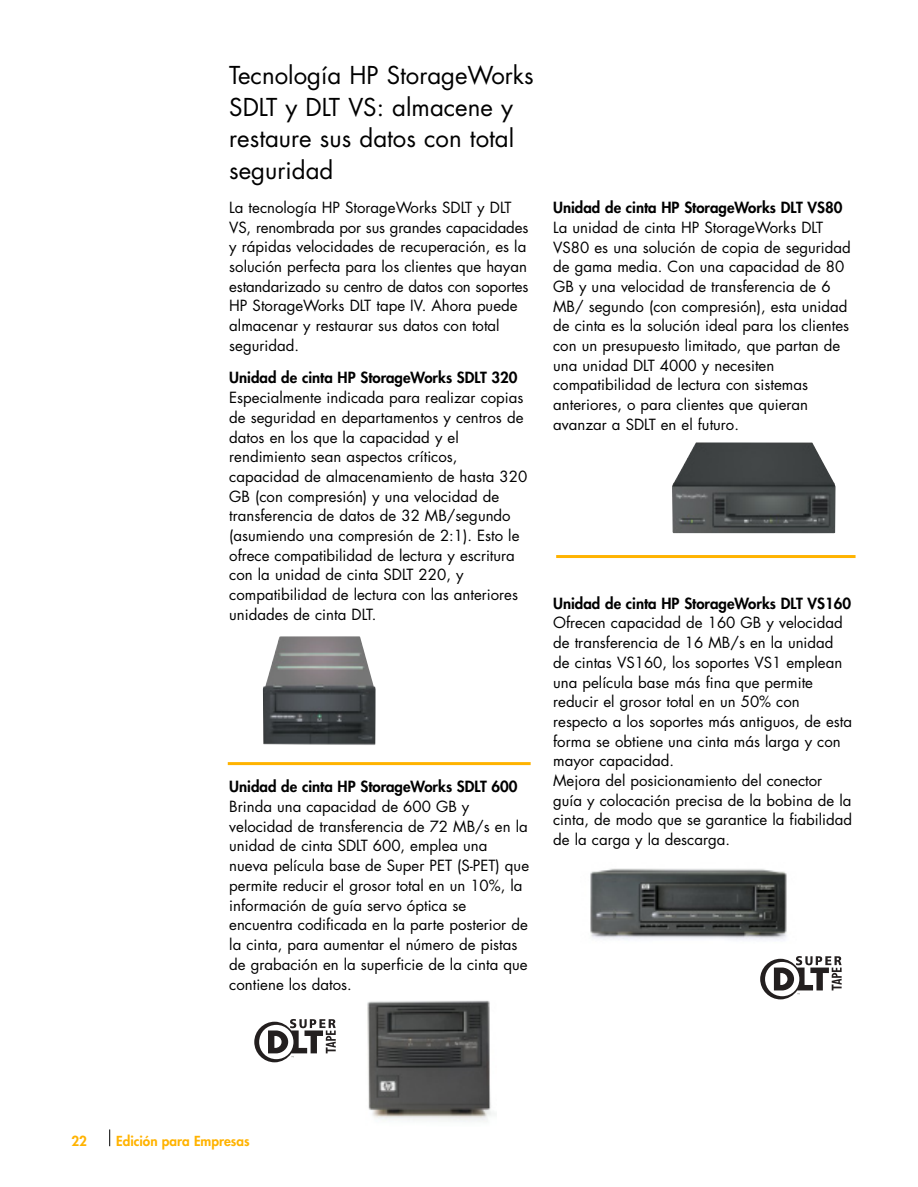
<style>
.page{position:relative;width:918px;height:1187px;background:#fff}
.page>*{position:absolute;margin:0;border:0;box-sizing:border-box;transform-origin:0 0}
.t1{font:24px/31.5px "Futura";color:#000}
.t2{font:15px/19.6px "Futura";color:#000}
.t3{font:800 15px "Futura";color:#000}
.t4{font:800 13.5px "Futura";color:#ffb300}
</style>
<div class="page">
<svg style="left:109px;top:442px;width:747px;height:705px"></svg>
<h1 class="t1" style="left:229px;top:62px;width:306px">Tecnología HP StorageWorks<br>SDLT y DLT VS: almacene y restaure sus datos con total seguridad</h1>
<p class="t2" style="left:229px;top:199px;width:301px">La tecnología HP StorageWorks SDLT y DLT VS, renombrada por sus grandes capacidades y rápidas velocidades de recuperación, es la solución perfecta para los clientes que hayan estandarizado su centro de datos con soportes HP StorageWorks DLT tape IV. Ahora puede almacenar y restaurar sus datos con total seguridad.</p>
<p class="t3" style="left:229px;top:371px;width:290px">Unidad de cinta HP StorageWorks SDLT 320</p>
<p class="t2" style="left:229px;top:389px;width:299px">Especialmente indicada para realizar copias de seguridad en departamentos y centros de datos en los que la capacidad y el rendimiento sean aspectos críticos, capacidad de almacenamiento de hasta 320<br>GB (con compresión) y una velocidad de transferencia de datos de 32 MB/segundo (asumiendo una compresión de 2:1). Esto le ofrece compatibilidad de lectura y escritura con la unidad de cinta SDLT 220, y compatibilidad de lectura con las anteriores unidades de cinta DLT.</p>
<p class="t3" style="left:229px;top:780px;width:290px">Unidad de cinta HP StorageWorks SDLT 600</p>
<p class="t2" style="left:229px;top:798px;width:301px">Brinda una capacidad de 600 GB y velocidad de transferencia de 72 MB/s en la unidad de cinta SDLT 600, emplea una nueva película base de Super PET (S-PET) que permite reducir el grosor total en un 10%, la información de guía servo óptica se encuentra codificada en la parte posterior de la cinta, para aumentar el número de pistas de grabación en la superficie de la cinta que contiene los datos.</p>
<p class="t3" style="left:553px;top:200px;width:291px">Unidad de cinta HP StorageWorks DLT VS80</p>
<p class="t2" style="left:553px;top:219px;width:299px">La unidad de cinta HP StorageWorks DLT VS80 es una solución de copia de seguridad de gama media. Con una capacidad de 80<br>GB y una velocidad de transferencia de 6<br>MB/ segundo (con compresión), esta unidad de cinta es la solución ideal para los clientes con un presupuesto limitado, que partan de una unidad DLT 4000 y necesiten compatibilidad de lectura con sistemas anteriores, o para clientes que quieran avanzar a SDLT en el futuro.</p>
<p class="t3" style="left:553px;top:596px;width:299px">Unidad de cinta HP StorageWorks DLT VS160</p>
<p class="t2" style="left:553px;top:614px;width:300px">Ofrecen capacidad de 160 GB y velocidad de transferencia de 16 MB/s en la unidad de cintas VS160, los soportes VS1 emplean una película base más fina que permite reducir el grosor total en un 50% con respecto a los soportes más antiguos, de esta forma se obtiene una cinta más larga y con mayor capacidad.<br>Mejora del posicionamiento del conector guía y colocación precisa de la bobina de la cinta, de modo que se garantice la fiabilidad de la carga y la descarga.</p>
<p class="t4" style="left:71px;top:1135px;width:17px">22</p>
<p class="t4" style="left:116px;top:1135px;width:135px">Edición para Empresas</p>
</div>
